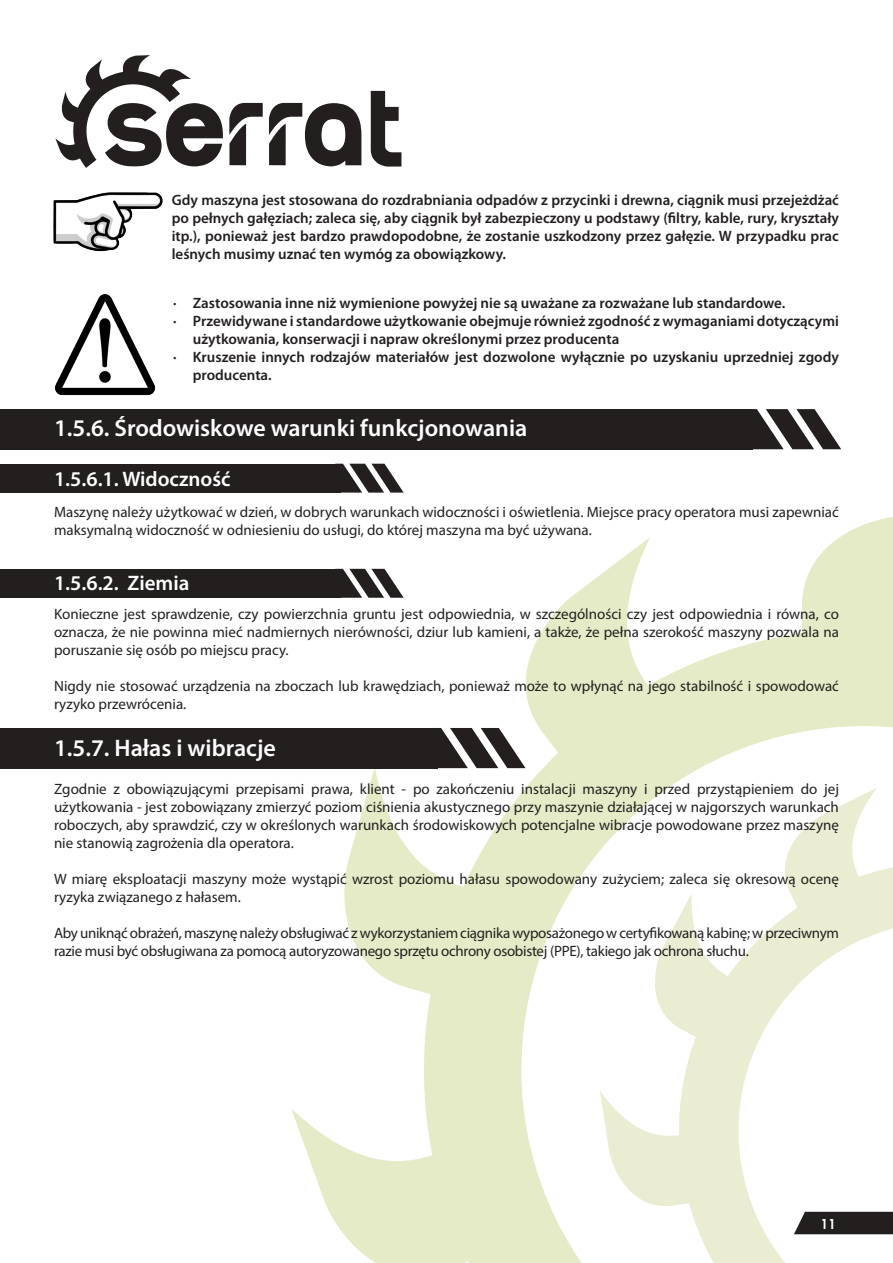
<style>
.page{position:relative;width:893px;height:1263px;background:#fff}
.page>*{position:absolute;margin:0;border:0;box-sizing:border-box;transform-origin:0 0}
.Header_3{font:600 24px "Myriad Pro";color:#fff}
.Header_4{font:600 21px "Myriad Pro";color:#fff}
.t1{font:15px/18px "Myriad Pro";color:#231f20}
.t2{font:600 15px/18px "Myriad Pro";color:#231f20}
.t3{font:15px/18px "Myriad Pro";letter-spacing:-.02em;color:#231f20}
.t4{font:700 13.5px "Te X Gyre Adventor";color:#fff}
</style>
<div class="page">
<svg style="left:229px;top:103px;width:34px;height:62px"></svg>
<svg style="left:269px;top:103px;width:92px;height:63px"></svg>
<svg style="left:371px;top:91px;width:30px;height:76px"></svg>
<svg style="left:55px;top:55px;width:168px;height:113px"></svg>
<svg style="left:291px;top:517px;width:602px;height:746px"></svg>
<svg style="left:600px;top:788px;width:293px;height:475px"></svg>
<div style="left:794px;top:1212px;width:99px;height:22px;background:#231f1f"></div>
<img style="left:53px;top:192px;width:110px;height:60px">
<img style="left:55px;top:294px;width:101px;height:101px">
<svg style="left:753px;top:409px;width:88px;height:40px"></svg>
<div style="left:0;top:409px;width:753px;height:40px;background:#231f1f"></div>
<svg style="left:340px;top:464px;width:64px;height:29px"></svg>
<div style="left:0;top:464px;width:340px;height:29px;background:#231f1f"></div>
<svg style="left:340px;top:569px;width:64px;height:29px"></svg>
<div style="left:0;top:569px;width:340px;height:29px;background:#231f1f"></div>
<svg style="left:437px;top:728px;width:88px;height:40px"></svg>
<div style="left:0;top:728px;width:437px;height:40px;background:#231f1f"></div>
<p class="t2" style="left:172px;top:190px;width:669px;text-align:justify">Gdy maszyna jest stosowana do rozdrabniania odpadów z przycinki i drewna, ciągnik musi przejeżdżać po pełnych gałęziach; zaleca się, aby ciągnik był zabezpieczony u podstawy (filtry, kable, rury, kryształy itp.), ponieważ jest bardzo prawdopodobne, że zostanie uszkodzony przez gałęzie. W przypadku prac leśnych musimy uznać ten wymóg za obowiązkowy.</p>
<p class="t2" style="left:173px;top:293px;width:613px">· Zastosowania inne niż wymienione powyżej nie są uważane za rozważane lub standardowe.</p>
<p class="t2" style="left:193px;top:311px;width:648px;text-indent:-20px">· Przewidywane i standardowe użytkowanie obejmuje również zgodność z wymaganiami dotyczącymi użytkowania, konserwacji i napraw określonymi przez producenta</p>
<p class="t2" style="left:193px;top:347px;width:648px;text-indent:-20px">· Kruszenie innych rodzajów materiałów jest dozwolone wyłącznie po uzyskaniu uprzedniej zgody producenta.</p>
<p class="Header_3" style="left:54px;top:412px;width:475px">1.5.6. Środowiskowe warunki funkcjonowania</p>
<p class="Header_4" style="left:54px;top:465px;width:178px">1.5.6.1. Widoczność</p>
<p class="t1" style="left:54px;top:503px;width:786px">Maszynę należy użytkować w dzień, w dobrych warunkach widoczności i oświetlenia. Miejsce pracy operatora musi zapewniać maksymalną widoczność w odniesieniu do usługi, do której maszyna ma być używana.</p>
<p class="Header_4" style="left:54px;top:569px;width:137px">1.5.6.2. Ziemia</p>
<p class="t1" style="left:54px;top:605px;width:786px;text-align:justify">Konieczne jest sprawdzenie, czy powierzchnia gruntu jest odpowiednia, w szczególności czy jest odpowiednia i równa, co oznacza, że nie powinna mieć nadmiernych nierówności, dziur lub kamieni, a także, że pełna szerokość maszyny pozwala na poruszanie się osób po miejscu pracy.</p>
<p class="t1" style="left:54px;top:677px;width:786px">Nigdy nie stosować urządzenia na zboczach lub krawędziach, ponieważ może to wpłynąć na jego stabilność i spowodować ryzyko przewrócenia.</p>
<p class="Header_3" style="left:54px;top:732px;width:223px">1.5.7. Hałas i wibracje</p>
<p class="t1" style="left:54px;top:779px;width:786px;text-align:justify">Zgodnie z obowiązującymi przepisami prawa, klient - po zakończeniu instalacji maszyny i przed przystąpieniem do jej użytkowania - jest zobowiązany zmierzyć poziom ciśnienia akustycznego przy maszynie działającej w najgorszych warunkach roboczych, aby sprawdzić, czy w określonych warunkach środowiskowych potencjalne wibracje powodowane przez maszynę nie stanowią zagrożenia dla operatora.</p>
<p class="t1" style="left:54px;top:869px;width:786px">W miarę eksploatacji maszyny może wystąpić wzrost poziomu hałasu spowodowany zużyciem; zaleca się okresową ocenę ryzyka związanego z hałasem.</p>
<p class="t3" style="left:54px;top:923px;width:786px">Aby uniknąć obrażeń, maszynę należy obsługiwać z wykorzystaniem ciągnika wyposażonego w certyfikowaną kabinę; w przeciwnym razie musi być obsługiwana za pomocą autoryzowanego sprzętu ochrony osobistej (PPE), takiego jak ochrona słuchu.</p>
<p class="t4" style="left:821px;top:1212px;width:17px">11</p>
</div>
